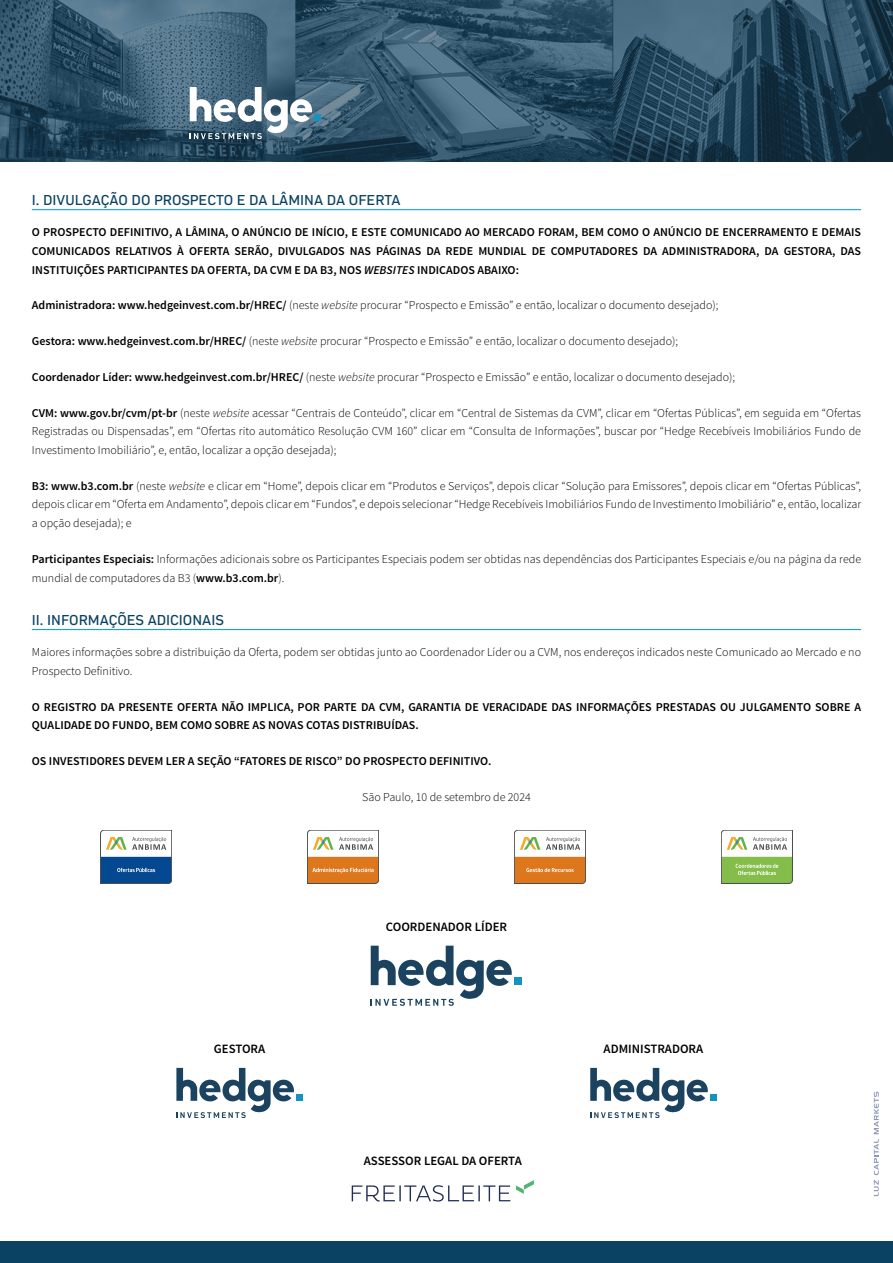
<style>
.page{position:relative;width:893px;height:1263px;background:#fff}
.page>*{position:absolute;margin:0;border:0;box-sizing:border-box;transform-origin:0 0}
.t1{font:15px "Compasse";color:#0a4263}
.t2{font:600 12.75px "Source Sans Pro";color:#000}
.t3{font:300 12px/18.8px "Source Sans Pro";color:#000;text-align:justify}
.t4{font:600 12px/18.8px "Source Sans Pro";color:#000;text-align:justify}
.s1{font-style:italic}
.s2{font-weight:600}
</style>
<div class="page">
<img style="left:0;top:0;width:893px;height:162px">
<div style="left:0;top:1242px;width:893px;height:21px;background:#0a4263"></div>
<div style="left:314px;top:114px;width:7px;height:7px;background:#1493be"></div>
<svg style="left:190px;top:87px;width:122px;height:52px"></svg>
<svg style="left:874px;top:1092px;width:5px;height:104px"></svg>
<hr style="left:32px;top:209px;width:829px;height:1px;background:#00a0d7">
<hr style="left:32px;top:629px;width:829px;height:1px;background:#00a0d7">
<svg style="left:100px;top:830px;width:72px;height:54px"></svg>
<svg style="left:307px;top:830px;width:72px;height:54px"></svg>
<svg style="left:514px;top:830px;width:72px;height:54px"></svg>
<svg style="left:721px;top:830px;width:72px;height:54px"></svg>
<div style="left:514px;top:977px;width:8px;height:8px;background:#1493be"></div>
<svg style="left:371px;top:946px;width:141px;height:60px"></svg>
<div style="left:296px;top:1094px;width:7px;height:7px;background:#1493be"></div>
<svg style="left:176px;top:1068px;width:118px;height:50px"></svg>
<div style="left:710px;top:1094px;width:7px;height:7px;background:#1493be"></div>
<svg style="left:590px;top:1068px;width:118px;height:50px"></svg>
<svg style="left:352px;top:1185px;width:158px;height:16px"></svg>
<svg style="left:516px;top:1180px;width:18px;height:14px"></svg>
<p class="t1" style="left:32px;top:191px;width:370px">I. DIVULGAÇÃO DO PROSPECTO E DA LÂMINA DA OFERTA</p>
<p class="t4" style="left:32px;top:223px;width:831px">O PROSPECTO DEFINITIVO, A LÂMINA, O ANÚNCIO DE INÍCIO, E ESTE COMUNICADO AO MERCADO FORAM, BEM COMO O ANÚNCIO DE ENCERRAMENTO E DEMAIS COMUNICADOS RELATIVOS À OFERTA SERÃO, DIVULGADOS NAS PÁGINAS DA REDE MUNDIAL DE COMPUTADORES DA ADMINISTRADORA, DA GESTORA, DAS INSTITUIÇÕES PARTICIPANTES DA OFERTA, DA CVM E DA B3, NOS <span class="s1">WEBSITES</span> INDICADOS ABAIXO:</p>
<p class="t3" style="left:32px;top:296px;width:688px"><span class="s2">Administradora: www.hedgeinvest.com.br/HREC/</span> (neste <span class="s1">website</span> procurar “Prospecto e Emissão” e então, localizar o documento desejado);</p>
<p class="t3" style="left:32px;top:332px;width:648px"><span class="s2">Gestora: www.hedgeinvest.com.br/HREC/</span> (neste <span class="s1">website</span> procurar “Prospecto e Emissão” e então, localizar o documento desejado);</p>
<p class="t3" style="left:32px;top:368px;width:705px"><span class="s2">Coordenador Líder: www.hedgeinvest.com.br/HREC/</span> (neste <span class="s1">website</span> procurar “Prospecto e Emissão” e então, localizar o documento desejado);</p>
<p class="t3" style="left:32px;top:403px;width:831px"><span class="s2">CVM: www.gov.br/cvm/pt-br</span> (neste <span class="s1">website</span> acessar “Centrais de Conteúdo”, clicar em “Central de Sistemas da CVM”, clicar em “Ofertas Públicas”, em seguida em “Ofertas Registradas ou Dispensadas”, em “Ofertas rito automático Resolução CVM 160” clicar em “Consulta de Informações”, buscar por “Hedge Recebíveis Imobiliários Fundo de Investimento Imobiliário”, e, então, localizar a opção desejada);</p>
<p class="t3" style="left:32px;top:476px;width:831px"><span class="s2">B3: www.b3.com.br</span> (neste <span class="s1">website</span> e clicar em “Home”, depois clicar em “Produtos e Serviços”, depois clicar “Solução para Emissores”, depois clicar em “Ofertas Públicas”, depois clicar em “Oferta em Andamento”, depois clicar em “Fundos”, e depois selecionar “Hedge Recebíveis Imobiliários Fundo de Investimento Imobiliário” e, então, localizar a opção desejada); e</p>
<p class="t3" style="left:32px;top:550px;width:831px"><span class="s2">Participantes Especiais:</span> Informações adicionais sobre os Participantes Especiais podem ser obtidas nas dependências dos Participantes Especiais e/ou na página da rede mundial de computadores da B3 (<span class="s2">www.b3.com.br</span>).</p>
<p class="t1" style="left:32px;top:611px;width:193px">II. INFORMAÇÕES ADICIONAIS</p>
<p class="t3" style="left:32px;top:643px;width:831px">Maiores informações sobre a distribuição da Oferta, podem ser obtidas junto ao Coordenador Líder ou a CVM, nos endereços indicados neste Comunicado ao Mercado e no<br>Prospecto Definitivo.</p>
<p class="t4" style="left:32px;top:698px;width:831px">O REGISTRO DA PRESENTE OFERTA NÃO IMPLICA, POR PARTE DA CVM, GARANTIA DE VERACIDADE DAS INFORMAÇÕES PRESTADAS OU JULGAMENTO SOBRE A<br>QUALIDADE DO FUNDO, BEM COMO SOBRE AS NOVAS COTAS DISTRIBUÍDAS.</p>
<p class="t4" style="left:32px;top:752px;width:461px">OS INVESTIDORES DEVEM LER A SEÇÃO “FATORES DE RISCO” DO PROSPECTO DEFINITIVO.</p>
<p class="t3" style="left:362px;top:787px;width:170px">São Paulo, 10 de setembro de 2024</p>
<p class="t2" style="left:386px;top:918px;width:123px">COORDENADOR LÍDER</p>
<p class="t2" style="left:214px;top:1040px;width:53px">GESTORA</p>
<p class="t2" style="left:604px;top:1040px;width:101px">ADMINISTRADORA</p>
<p class="t2" style="left:364px;top:1153px;width:159px">ASSESSOR LEGAL DA OFERTA</p>
</div>
